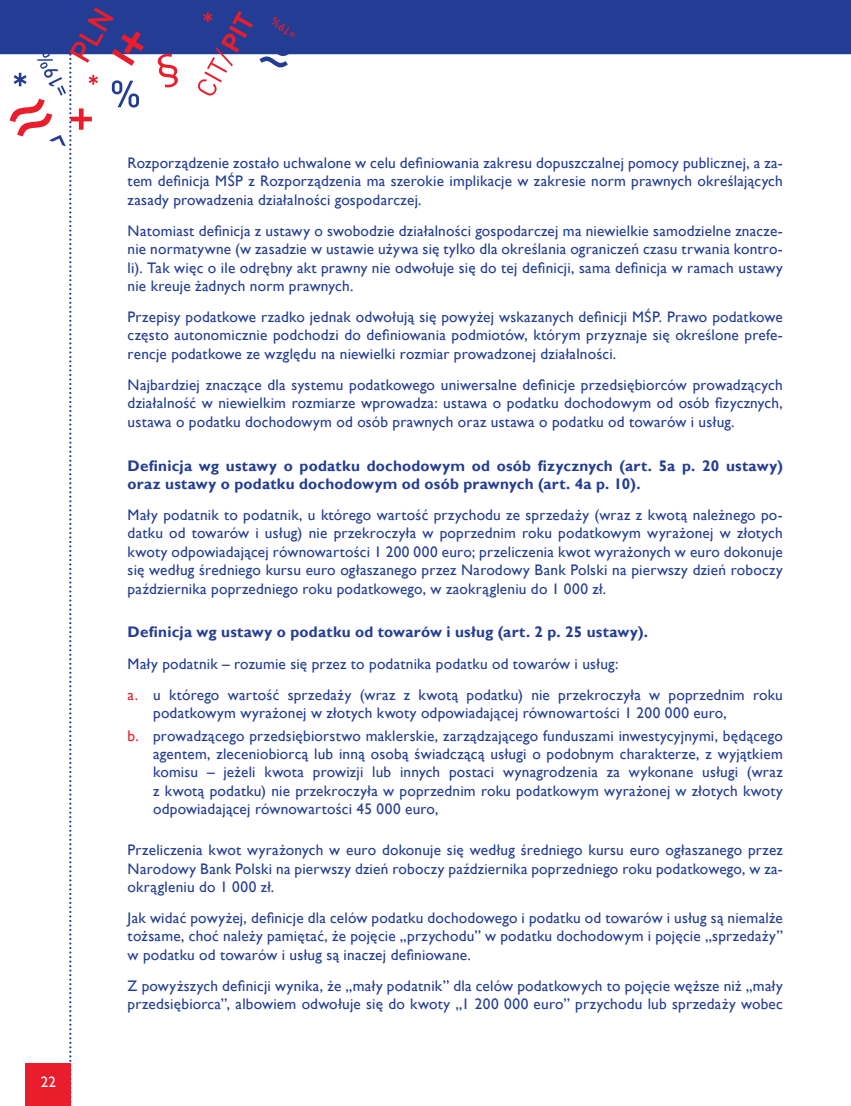
<style>
.page{position:relative;width:851px;height:1106px;background:#fff}
.page>*{position:absolute;margin:0;border:0;box-sizing:border-box;transform-origin:0 0}
.t1{font:15.3px/18.3px "Gill Sans";letter-spacing:.015em;color:#233d94;text-align:justify}
.t2{font:700 15.3px/18.3px "Gill Sans";letter-spacing:.015em;color:#233d94}
.t3{font:15px "Gill Sans";color:#fff}
.s1{color:#ea1d2c}
</style>
<div class="page">
<div style="left:0;top:0;width:850px;height:54px;background:#233d94"></div>
<svg style="left:163px;top:12px;width:25px;height:29px"></svg>
<svg style="left:157px;top:53px;width:22px;height:35px"></svg>
<svg style="left:198px;top:11px;width:55px;height:85px"></svg>
<svg style="left:259px;top:45px;width:31px;height:22px"></svg>
<svg style="left:271px;top:17px;width:24px;height:20px"></svg>
<svg style="left:311px;top:15px;width:18px;height:18px"></svg>
<svg style="left:10px;top:0;width:134px;height:1106px"></svg>
<p class="t3" style="left:41px;top:1072px;width:17px">22</p>
<p class="t1" style="left:128px;top:154px;width:656px">Rozporządzenie zostało uchwalone w celu definiowania zakresu dopuszczalnej pomocy publicznej, a za&shy;tem definicja MŚP z Rozporządzenia ma szerokie implikacje w zakresie norm prawnych określających zasady prowadzenia działalności gospodarczej.</p>
<p class="t1" style="left:128px;top:222px;width:656px">Natomiast definicja z ustawy o swobodzie działalności gospodarczej ma niewielkie samodzielne znacze&shy;nie normatywne (w zasadzie w ustawie używa się tylko dla określania ograniczeń czasu trwania kontro&shy;li). Tak więc o ile odrębny akt prawny nie odwołuje się do tej definicji, sama definicja w ramach ustawy nie kreuje żadnych norm prawnych.</p>
<p class="t1" style="left:128px;top:308px;width:656px">Przepisy podatkowe rzadko jednak odwołują się powyżej wskazanych definicji MŚP. Prawo podatkowe często autonomicznie podchodzi do definiowania podmiotów, którym przyznaje się określone prefe&shy;rencje podatkowe ze względu na niewielki rozmiar prowadzonej działalności.</p>
<p class="t1" style="left:128px;top:376px;width:656px">Najbardziej znaczące dla systemu podatkowego uniwersalne definicje przedsiębiorców prowadzących działalność w niewielkim rozmiarze wprowadza: ustawa o podatku dochodowym od osób fizycznych, ustawa o podatku dochodowym od osób prawnych oraz ustawa o podatku od towarów i usług.</p>
<p class="t2" style="left:128px;top:456px;width:656px">Definicja wg ustawy o podatku dochodowym od osób fizycznych (art. 5a p. 20 ustawy) oraz ustawy o podatku dochodowym od osób prawnych (art. 4a p. 10).</p>
<p class="t1" style="left:128px;top:506px;width:656px">Mały podatnik to podatnik, u którego wartość przychodu ze sprzedaży (wraz z kwotą należnego po&shy;datku od towarów i usług) nie przekroczyła w poprzednim roku podatkowym wyrażonej w złotych kwoty odpowiadającej równowartości 1 200 000 euro; przeliczenia kwot wyrażonych w euro dokonuje się według średniego kursu euro ogłaszanego przez Narodowy Bank Polski na pierwszy dzień roboczy października poprzedniego roku podatkowego, w zaokrągleniu do 1 000 zł.</p>
<p class="t2" style="left:128px;top:623px;width:522px">Definicja wg ustawy o podatku od towarów i usług (art. 2 p. 25 ustawy).</p>
<p class="t1" style="left:128px;top:648px;width:656px;line-height:31px">Mały podatnik – rozumie się przez to podatnika podatku od towarów i usług:<br><span class="s1">a.</span> u którego wartość sprzedaży (wraz z kwotą podatku) nie przekroczyła w poprzednim roku</p>
<p class="t1" style="left:128px;top:702px;width:656px;line-height:22.6px;text-indent:26px">podatkowym wyrażonej w złotych kwoty odpowiadającej równowartości 1 200 000 euro,<br><span class="s1">b.</span> prowadzącego przedsiębiorstwo maklerskie, zarządzającego funduszami inwestycyjnymi, będącego</p>
<p class="t1" style="left:153px;top:745px;width:631px">agentem, zleceniobiorcą lub inną osobą świadczącą usługi o podobnym charakterze, z wyjątkiem komisu – jeżeli kwota prowizji lub innych postaci wynagrodzenia za wykonane usługi (wraz z kwotą podatku) nie przekroczyła w poprzednim roku podatkowym wyrażonej w złotych kwoty odpowiadającej równowartości 45 000 euro,</p>
<p class="t1" style="left:128px;top:841px;width:656px">Przeliczenia kwot wyrażonych w euro dokonuje się według średniego kursu euro ogłaszanego przez Narodowy Bank Polski na pierwszy dzień roboczy października poprzedniego roku podatkowego, w za&shy;okrągleniu do 1 000 zł.</p>
<p class="t1" style="left:128px;top:909px;width:656px">Jak widać powyżej, definicje dla celów podatku dochodowego i podatku od towarów i usług są niemalże tożsame, choć należy pamiętać, że pojęcie „przychodu” w podatku dochodowym i pojęcie „sprzedaży” w podatku od towarów i usług są inaczej definiowane.</p>
<p class="t1" style="left:128px;top:976px;width:656px">Z powyższych definicji wynika, że „mały podatnik” dla celów podatkowych to pojęcie węższe niż „mały przedsiębiorca”, albowiem odwołuje się do kwoty „1 200 000 euro” przychodu lub sprzedaży wobec</p>
</div>
